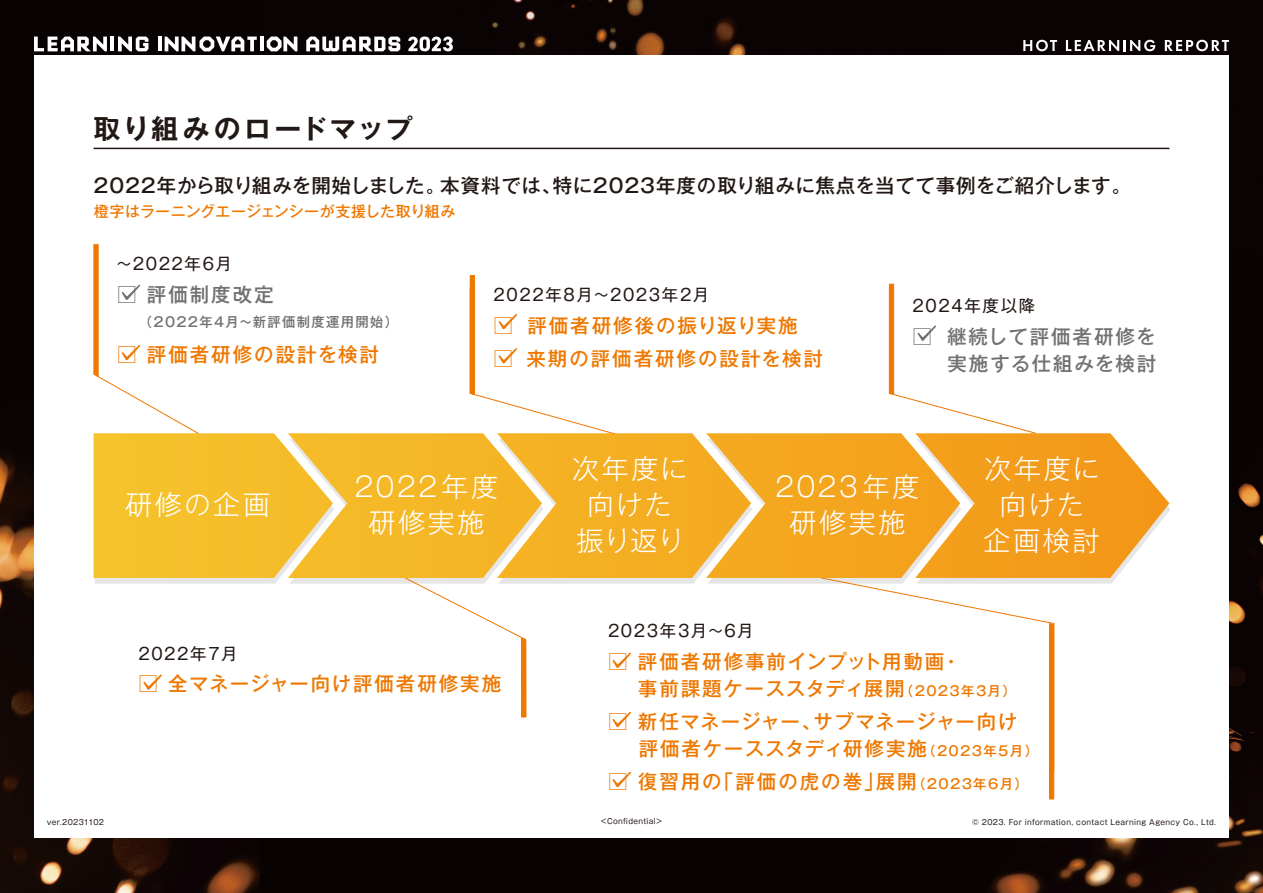
<style>
.page{position:relative;width:1263px;height:893px;background:#fff}
.page>*{position:absolute;margin:0;border:0;box-sizing:border-box;transform-origin:0 0}
.t1{font:300 27px/36px "Gothic MB101 Pro";letter-spacing:.1em;color:#fff;text-align:center}
.t2{font:700 27px "Gothic MB101 Pro De";letter-spacing:.08em;color:#221815}
.t3{font:300 27px/36px "Gothic MB101 Pro";letter-spacing:.06em;color:#fff;text-align:center}
.t4{font:500 19.8px "Gothic MB101 Pro";letter-spacing:.1em;color:#ee7800}
.t5{font:500 19.8px "Gothic MB101 Pro";letter-spacing:.1em;color:#727171}
.t6{font:500 19.5px/27px "Gothic MB101 Pro";letter-spacing:.1em;color:#ee7800}
.t7{font:500 19.5px "Gothic MB101 Pro";letter-spacing:.035em;color:#221815}
.t8{font:500 19.5px/27px "Gothic MB101 Pro";letter-spacing:.055em;color:#ee7800}
.t9{font:500 19.5px/27px "Gothic MB101 Pro";letter-spacing:.095em;color:#727171}
.t10{font:16.5px "Gothic MB101 Pro";letter-spacing:.1em;color:#221815}
.t11{font:500 15px "Gothic MB101 Pro";letter-spacing:.015em;color:#ee7800}
.t12{font:500 13.5px "Gothic MB101 Pro";letter-spacing:.1em;color:#727171}
.t13{font:7.5px "Gothic MB101 Pro";letter-spacing:.045em;color:#221815}
.s1{font-size:13.5px}
</style>
<div class="page">
<img style="left:0;top:0;width:1263px;height:893px">
<div style="left:34px;top:55px;width:1195px;height:783px;background:#fff"></div>
<hr style="left:260px;top:37px;width:4px;height:14px;background:#fff">
<hr style="left:158px;top:37px;width:4px;height:14px;background:#fff">
<svg style="left:165px;top:37px;width:92px;height:14px"></svg>
<svg style="left:267px;top:37px;width:30px;height:14px"></svg>
<hr style="left:111px;top:37px;width:3px;height:14px;background:#fff">
<svg style="left:118px;top:37px;width:30px;height:14px"></svg>
<svg style="left:34px;top:37px;width:73px;height:14px"></svg>
<svg style="left:306px;top:37px;width:94px;height:14px"></svg>
<svg style="left:408px;top:37px;width:45px;height:14px"></svg>
<svg style="left:1023px;top:40px;width:34px;height:11px"></svg>
<svg style="left:1066px;top:40px;width:89px;height:11px"></svg>
<svg style="left:1165px;top:40px;width:64px;height:11px"></svg>
<svg style="left:95px;top:503px;width:1075px;height:81px;background:#eaeaea"></svg>
<svg style="left:94px;top:433px;width:1075px;height:145px;background:#f4b433"></svg>
<hr style="left:94px;top:148px;width:1075px;height:1px;background:#221815">
<svg style="left:612px;top:653px;width:19px;height:15px"></svg>
<svg style="left:612px;top:712px;width:19px;height:15px"></svg>
<svg style="left:612px;top:772px;width:19px;height:15px"></svg>
<svg style="left:820px;top:577px;width:234px;height:46px"></svg>
<svg style="left:143px;top:674px;width:19px;height:16px"></svg>
<svg style="left:469px;top:275px;width:147px;height:160px"></svg>
<svg style="left:888px;top:283px;width:149px;height:151px"></svg>
<svg style="left:1049px;top:622px;width:6px;height:178px"></svg>
<svg style="left:404px;top:577px;width:122px;height:141px"></svg>
<svg style="left:93px;top:244px;width:106px;height:190px"></svg>
<h1 class="t2" style="left:94px;top:106px;width:321px">取り組みのロードマップ</h1>
<p class="t7" style="left:94px;top:169px;width:1039px">2022年から取り組みを開始しました。本資料では、特に2023年度の取り組みに焦点を当てて事例をご紹介します。</p>
<p class="t11" style="left:94px;top:199px;width:363px">橙字はラーニングエージェンシーが支援した取り組み</p>
<p class="t10" style="left:116px;top:250px;width:118px">～2022年6月</p>
<p class="t5" style="left:117px;top:278px;width:158px">□ 評価制度改定</p>
<p class="t12" style="left:139px;top:310px;width:261px">（2022年4月～新評価制度運用開始）</p>
<p class="t4" style="left:117px;top:338px;width:264px">□ 評価者研修の設計を検討</p>
<p class="t10" style="left:494px;top:281px;width:217px">2022年8月～2023年2月</p>
<p class="t6" style="left:494px;top:309px;width:306px">□ 評価者研修後の振り返り実施</p>
<p class="t6" style="left:494px;top:343px;width:331px">□ 来期の評価者研修の設計を検討</p>
<p class="t10" style="left:912px;top:292px;width:124px">2024年度以降</p>
<p class="t9" style="left:912px;top:321px;width:245px">□ 継続して評価者研修を　 実施する仕組みを検討</p>
<h1 class="t1" style="left:125px;top:483px;width:146px">研修の企画</h1>
<p class="t10" style="left:138px;top:639px;width:101px">2022年7月</p>
<h1 class="t1" style="left:355px;top:465px;width:145px">2022年度研修実施</h1>
<p class="t6" style="left:138px;top:668px;width:364px">□ 全マネージャー向け評価者研修実施</p>
<h1 class="t3" style="left:572px;top:447px;width:116px">次年度に向けた振り返り</h1>
<h1 class="t1" style="left:775px;top:465px;width:145px">2023年度研修実施</h1>
<p class="t10" style="left:608px;top:617px;width:147px">2023年3月～6月</p>
<h1 class="t1" style="left:983px;top:447px;width:118px">次年度に向けた企画検討</h1>
<p class="t6" style="left:608px;top:645px;width:409px">□ 評価者研修事前インプット用動画・<br>　 事前課題ケーススタディ展開<span class="s1">（2023年3月）</span></p>
<p class="t8" style="left:639px;top:705px;width:401px;text-indent:-31px">□ 新任マネージャー、サブマネージャー向け評価者ケーススタディ研修実施<span class="s1">（2023年5月）</span></p>
<p class="t6" style="left:608px;top:766px;width:421px">□ 復習用の「評価の虎の巻」展開<span class="s1">（2023年6月）</span></p>
<p class="t13" style="left:47px;top:816px;width:59px">ver.20231102</p>
<p class="t13" style="left:601px;top:815px;width:63px">&lt;Confidential&gt;</p>
<p class="t13" style="left:972px;top:816px;width:245px">© 2023. For information, contact Learning Agency Co., Ltd.</p>
</div>
